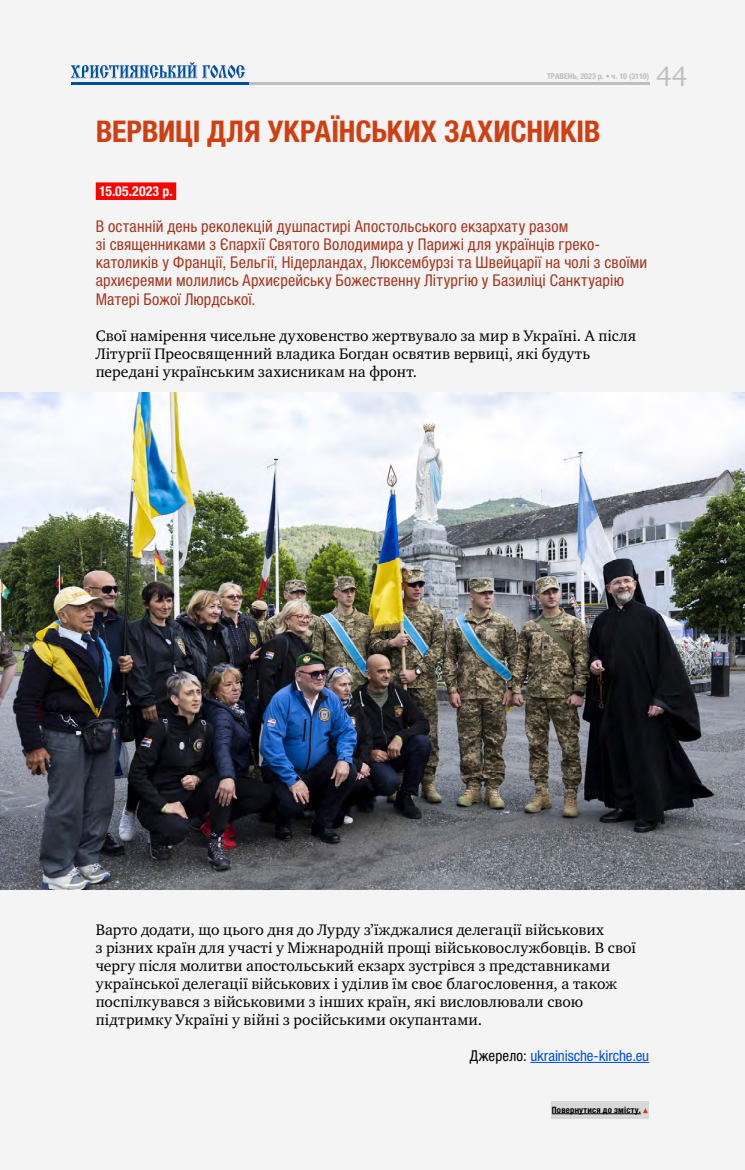
<style>
.page{position:relative;width:745px;height:1170px;background:#fff}
.page>*{position:absolute;margin:0;border:0;box-sizing:border-box;transform-origin:0 0}
.t1{font:700 condensed 30px "Helvetica Neue LTCYR";letter-spacing:-.005em;color:#d03f12}
.t2{font:27.38px "Charter C";color:#bebebe}
.t3{font:condensed 16.25px/18px "Helvetica Neue LTCYR";letter-spacing:.01em;color:#a5361f}
.t4{font:15.62px/18px "Charter C";letter-spacing:.01em;color:#000}
.t5{font:condensed 15px "Helvetica Neue LTCYR";letter-spacing:-.005em;color:#004eda}
.t6{font:700 condensed 13.75px "Helvetica Neue LTCYR";letter-spacing:.015em;color:#fff}
.t7{font:700 condensed 8.75px "Helvetica Neue LTCYR";letter-spacing:.025em;color:#000}
.t8{font:700 condensed 8px "Helvetica Neue LTCYR";color:#bebebe}
.s1{color:#000}
</style>
<div class="page">
<div style="left:0;top:0;width:744px;height:1169px;background:#f4f4f4"></div>
<hr style="left:71px;top:82px;width:577px;height:3px;background:#bebebe">
<div style="left:96px;top:182px;width:80px;height:18px;background:#f00"></div>
<hr style="left:530px;top:1061px;width:118px;height:1px;background:#004eda">
<hr style="left:71px;top:82px;width:177px;height:3px;background:#004e9e">
<svg style="left:71px;top:62px;width:174px;height:17px"></svg>
<div style="left:550px;top:1100px;width:98px;height:18px;background:#d8d8d8"></div>
<hr style="left:551px;top:1113px;width:89px;height:1px;background:#000">
<img style="left:0;top:392px;width:744px;height:496px">
<p class="t8" style="left:546px;top:71px;width:104px">ТРАВЕНЬ, 2023 р. • ч. 10 (3110)</p>
<h2 class="t2" style="left:656px;top:61px;width:32px">44</h2>
<h1 class="t1" style="left:96px;top:115px;width:506px">ВЕРВИЦІ ДЛЯ УКРАЇНСЬКИХ ЗАХИСНИКІВ</h1>
<p class="t6" style="left:99px;top:184px;width:75px">15.05.2023 р.</p>
<p class="t3" style="left:96px;top:218px;width:552px">В останній день реколекцій душпастирі Апостольського екзархату разом<br>зі священниками з Єпархії Святого Володимира у Парижі для українців греко&shy;католиків у Франції, Бельгії, Нідерландах, Люксембурзі та Швейцарії на чолі з своїми архиєреями молились Архиєрейську Божественну Літургію у Базиліці Санктуарію Матері Божої Люрдської.</p>
<p class="t4" style="left:96px;top:326px;width:541px">Свої намірення чисельне духовенство жертвувало за мир в Україні. А після<br>Літургії Преосвященний владика Богдан освятив вервиці, які будуть передані українським захисникам на фронт.</p>
<p class="t4" style="left:96px;top:920px;width:541px">Варто додати, що цього дня до Лурду з’їжджалися делегації військових<br>з різних країн для участі у Міжнародній прощі військовослужбовців. В свої чергу після молитви апостольський екзарх зустрівся з представниками української делегації військових і уділив їм своє благословення, а також поспілкувався з військовими з інших країн, які висловлювали свою підтримку Україні у війні з російськими окупантами.</p>
<p class="t5" style="left:469px;top:1047px;width:181px"><span class="s1">Джерело:</span> ukrainische-kirche.eu</p>
<p class="t7" style="left:551px;top:1104px;width:90px">Повернутися до змісту.</p>
</div>
